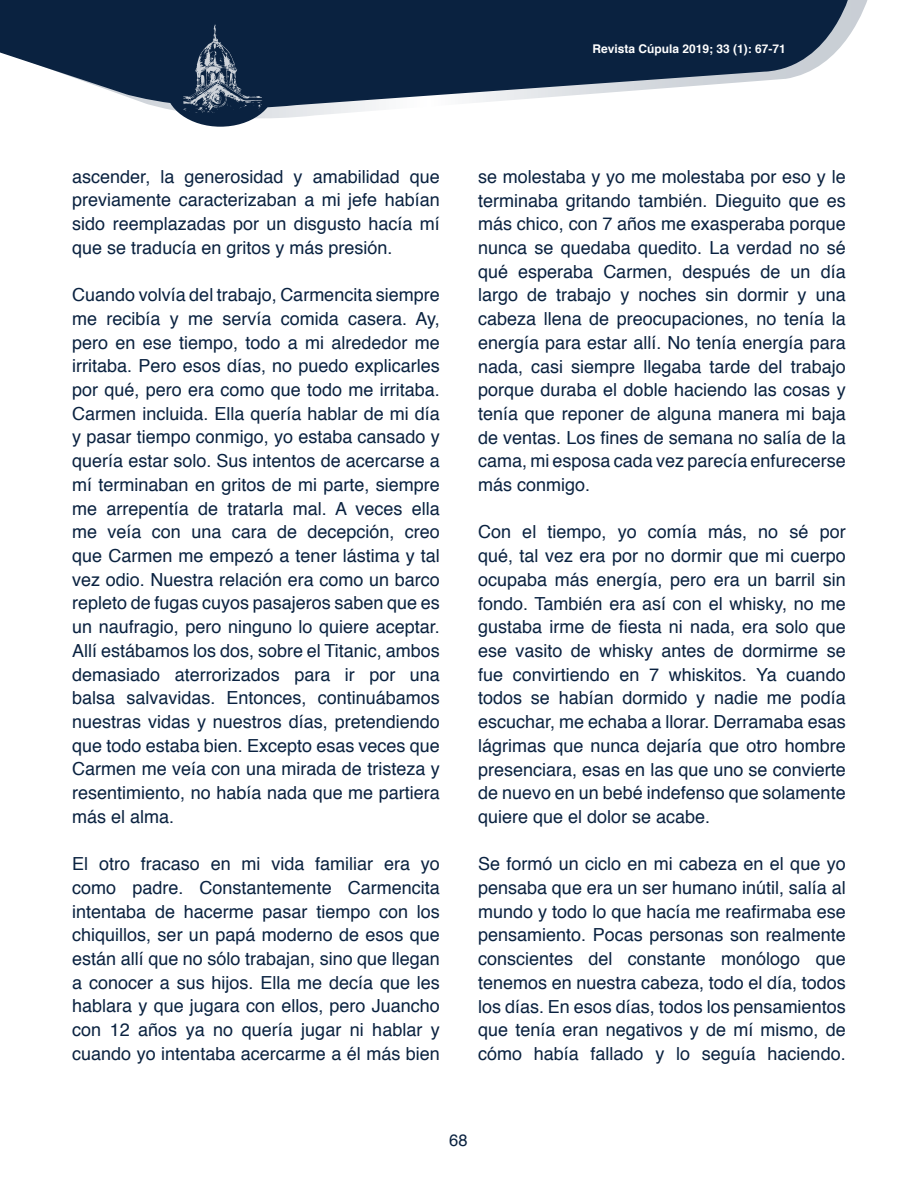
<style>
.page{position:relative;width:918px;height:1188px;background:#fff}
.page>*{position:absolute;margin:0;border:0;box-sizing:border-box;transform-origin:0 0}
.t1{font:18px/23.7px "Helvetica";color:#0a2240;text-align:justify}
.t2{font:16.5px "Helvetica";color:#0a2240}
.t3{font:700 12px "Helvetica";color:#fff}
</style>
<div class="page">
<svg style="left:0;top:0;width:852px;height:115px;fill:#0a2240"></svg>
<div style="left:166px;top:49px;width:109px;height:78px;background:#0a2240;border-radius:50%"></div>
<svg style="left:183px;top:25px;width:80px;height:88px"></svg>
<p class="t3" style="left:593px;top:39px;width:195px">Revista Cúpula 2019; 33 (1): 67-71</p>
<p class="t1" style="left:72px;top:165px;width:369px">ascender, la generosidad y amabilidad que previamente caracterizaban a mi jefe habían sido reemplazadas por un disgusto hacía mí que se traducía en gritos y más presión.</p>
<p class="t1" style="left:72px;top:284px;width:369px">Cuando volvía del trabajo, Carmencita siempre me recibía y me servía comida casera. Ay, pero en ese tiempo, todo a mi alrededor me irritaba. Pero esos días, no puedo explicarles por qué, pero era como que todo me irritaba.<br>Carmen incluida. Ella quería hablar de mi día y pasar tiempo conmigo, yo estaba cansado y quería estar solo. Sus intentos de acercarse a mí terminaban en gritos de mi parte, siempre me arrepentía de tratarla mal. A veces ella me veía con una cara de decepción, creo que Carmen me empezó a tener lástima y tal vez odio. Nuestra relación era como un barco repleto de fugas cuyos pasajeros saben que es un naufragio, pero ninguno lo quiere aceptar.<br>Allí estábamos los dos, sobre el Titanic, ambos demasiado aterrorizados para ir por una balsa salvavidas. Entonces, continuábamos nuestras vidas y nuestros días, pretendiendo que todo estaba bien. Excepto esas veces que Carmen me veía con una mirada de tristeza y resentimiento, no había nada que me partiera más el alma.</p>
<p class="t1" style="left:72px;top:853px;width:369px">El otro fracaso en mi vida familiar era yo como padre. Constantemente Carmencita intentaba de hacerme pasar tiempo con los chiquillos, ser un papá moderno de esos que están allí que no sólo trabajan, sino que llegan a conocer a sus hijos. Ella me decía que les hablara y que jugara con ellos, pero Juancho con 12 años ya no quería jugar ni hablar y cuando yo intentaba acercarme a él más bien</p>
<p class="t1" style="left:478px;top:165px;width:369px">se molestaba y yo me molestaba por eso y le terminaba gritando también. Dieguito que es más chico, con 7 años me exasperaba porque nunca se quedaba quedito. La verdad no sé qué esperaba Carmen, después de un día largo de trabajo y noches sin dormir y una cabeza llena de preocupaciones, no tenía la energía para estar allí. No tenía energía para nada, casi siempre llegaba tarde del trabajo porque duraba el doble haciendo las cosas y tenía que reponer de alguna manera mi baja de ventas. Los fines de semana no salía de la cama, mi esposa cada vez parecía enfurecerse más conmigo.</p>
<p class="t1" style="left:478px;top:521px;width:369px">Con el tiempo, yo comía más, no sé por qué, tal vez era por no dormir que mi cuerpo ocupaba más energía, pero era un barril sin fondo. También era así con el whisky, no me gustaba irme de fiesta ni nada, era solo que ese vasito de whisky antes de dormirme se fue convirtiendo en 7 whiskitos. Ya cuando todos se habían dormido y nadie me podía escuchar, me echaba a llorar. Derramaba esas lágrimas que nunca dejaría que otro hombre presenciara, esas en las que uno se convierte de nuevo en un bebé indefenso que solamente quiere que el dolor se acabe.</p>
<p class="t1" style="left:478px;top:853px;width:369px">Se formó un ciclo en mi cabeza en el que yo pensaba que era un ser humano inútil, salía al mundo y todo lo que hacía me reafirmaba ese pensamiento. Pocas personas son realmente conscientes del constante monólogo que tenemos en nuestra cabeza, todo el día, todos los días. En esos días, todos los pensamientos que tenía eran negativos y de mí mismo, de cómo había fallado y lo seguía haciendo.</p>
<p class="t2" style="left:449px;top:1128px;width:20px">68</p>
</div>
